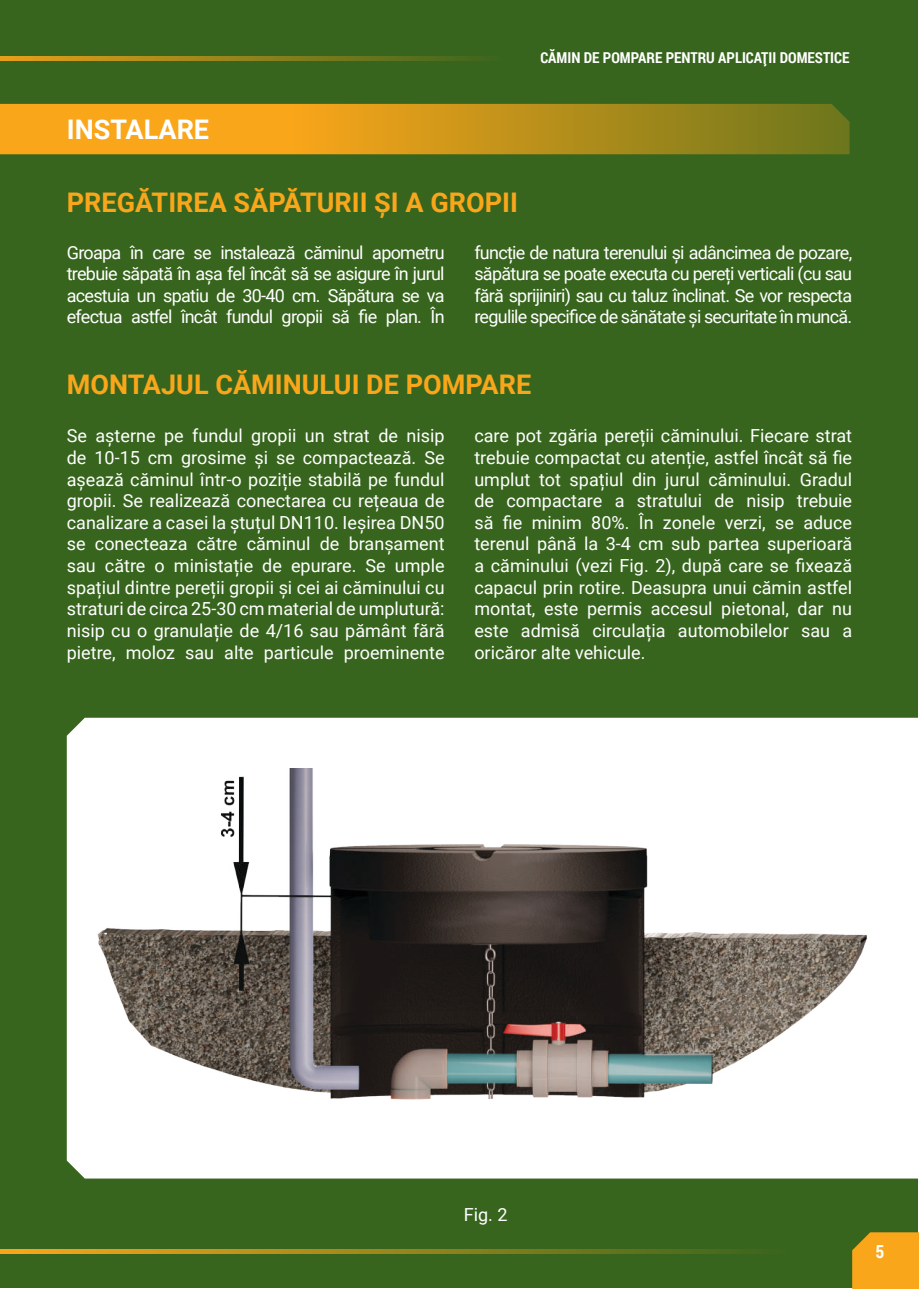
<style>
.page{position:relative;width:919px;height:1289px;background:#fff}
.page>*{position:absolute;margin:0;border:0;box-sizing:border-box;transform-origin:0 0}
.t1{font:700 27px "Roboto";color:#faa61a}
.t2{font:700 27px "Roboto";color:#fff}
.t3{font:18px/21.6px "Roboto";letter-spacing:-.015em;color:#fff;text-align:justify}
.t4{font:700 18px "Roboto Condensed";color:#fff}
.t5{font:700 15px "Roboto Condensed";color:#fff}
</style>
<div class="page">
<div style="left:0;top:1px;width:918px;height:1287px;background:#38651e"></div>
<svg style="left:852px;top:1232px;width:66px;height:56px"></svg>
<svg style="left:0;top:1249px;width:746px;height:4px"></svg>
<svg style="left:0;top:56px;width:474px;height:5px"></svg>
<svg style="left:0;top:104px;width:849px;height:50px"></svg>
<div style="left:67px;top:717px;width:851px;height:461px;background:#fff"></div>
<img style="left:74px;top:768px;width:807px;height:359px">
<h1 class="t2" style="left:67px;top:111px;width:144px">INSTALARE</h1>
<h1 class="t1" style="left:67px;top:183px;width:452px">PREGĂTIREA SĂPĂTURII ȘI A GROPII</h1>
<p class="t5" style="left:540px;top:47px;width:311px">CĂMIN DE POMPARE PENTRU APLICAȚII DOMESTICE</p>
<p class="t3" style="left:67px;top:241px;width:379px">Groapa în care se instalează căminul apometru trebuie săpată în așa fel încât să se asigure în jurul acestuia un spatiu de 30-40 cm. Săpătura se va efectua astfel încât fundul gropii să fie plan. În</p>
<p class="t3" style="left:474px;top:241px;width:379px">funcție de natura terenului și adâncimea de pozare, săpătura se poate executa cu pereți verticali (cu sau fără sprijiniri) sau cu taluz înclinat. Se vor respecta regulile specifice de sănătate și securitate în muncă.</p>
<h1 class="t1" style="left:67px;top:366px;width:466px">MONTAJUL CĂMINULUI DE POMPARE</h1>
<p class="t3" style="left:67px;top:424px;width:379px">Se așterne pe fundul gropii un strat de nisip de 10-15 cm grosime și se compactează. Se așează căminul într-o poziție stabilă pe fundul gropii. Se realizează conectarea cu rețeaua de canalizare a casei la ștuțul DN110. Ieșirea DN50 se conecteaza către căminul de branșament sau către o ministație de epurare. Se umple spațiul dintre pereții gropii și cei ai căminului cu straturi de circa 25-30 cm material de umplutură: nisip cu o granulație de 4/16 sau pământ fără pietre, moloz sau alte particule proeminente</p>
<p class="t3" style="left:474px;top:424px;width:379px">care pot zgăria pereții căminului. Fiecare strat trebuie compactat cu atenție, astfel încât să fie umplut tot spațiul din jurul căminului. Gradul de compactare a stratului de nisip trebuie să fie minim 80%. În zonele verzi, se aduce terenul până la 3-4 cm sub partea superioară a căminului (vezi Fig. 2), după care se fixează capacul prin rotire. Deasupra unui cămin astfel montat, este permis accesul pietonal, dar nu este admisă circulația automobilelor sau a oricăror alte vehicule.</p>
<p class="t3" style="left:463px;top:1202px;width:45px">Fig. 2</p>
<p class="t4" style="left:875px;top:1239px;width:10px">5</p>
</div>
